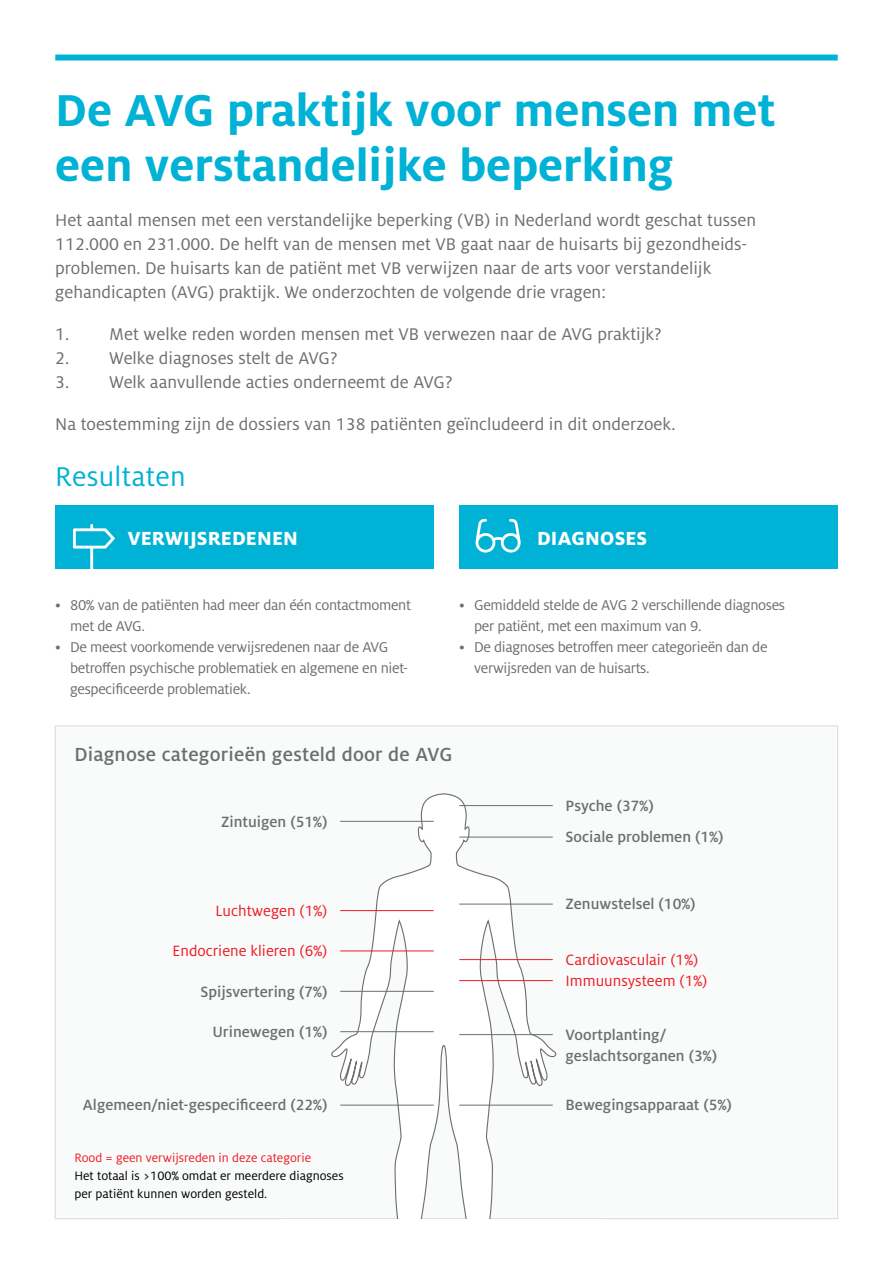
<style>
.page{position:relative;width:893px;height:1263px;background:#fff}
.page>*{position:absolute;margin:0;border:0;box-sizing:border-box;transform-origin:0 0}
.t1{font:700 49.5px/55.5px "Milo OT";color:#00b2d5}
.t2{font:30px "Milo OT";letter-spacing:.01em;color:#00b2d5}
.t3{font:500 21px "Milo Pro";letter-spacing:.01em;color:#6d6e71}
.t4{font:800 21px "Milo OT";letter-spacing:.01em;color:#fff}
.t5{font:18.75px/24px "Milo OT";color:#6d6e71}
.t6{font:500 16.5px/21px "Milo Pro";color:#6d6e71}
.t7{font:16.5px/21px "Milo OT";color:#ed1d24}
.t8{font:15.75px/21px "Milo OT";letter-spacing:-.02em;color:#6d6e71}
.t9{font:13.5px/18px "Milo OT";color:#000}
.t10{font:13.5px "Milo OT";color:#ed1d24}
</style>
<div class="page">
<div style="left:55px;top:725px;width:783px;height:494px;background:#f9fafa;border:1px solid #dcddde"></div>
<svg style="left:329px;top:793px;width:228px;height:426px"></svg>
<div style="left:55px;top:55px;width:783px;height:6px;background:#00b2d5"></div>
<div style="left:55px;top:505px;width:379px;height:63px;background:#00b2d5"></div>
<div style="left:459px;top:505px;width:379px;height:63px;background:#00b2d5"></div>
<hr style="left:340px;top:821px;width:94px;height:1px;background:#6d6e71">
<hr style="left:459px;top:837px;width:94px;height:1px;background:#6d6e71">
<hr style="left:459px;top:904px;width:94px;height:1px;background:#6d6e71">
<hr style="left:459px;top:959px;width:94px;height:1px;background:#ed1d24">
<hr style="left:459px;top:980px;width:94px;height:1px;background:#ed1d24">
<hr style="left:459px;top:1034px;width:94px;height:1px;background:#6d6e71">
<hr style="left:459px;top:1105px;width:94px;height:1px;background:#6d6e71">
<hr style="left:459px;top:805px;width:94px;height:1px;background:#6d6e71">
<hr style="left:340px;top:910px;width:94px;height:1px;background:#ed1d24">
<hr style="left:340px;top:951px;width:94px;height:1px;background:#ed1d24">
<hr style="left:340px;top:991px;width:94px;height:1px;background:#6d6e71">
<hr style="left:340px;top:1031px;width:94px;height:1px;background:#6d6e71">
<hr style="left:340px;top:1105px;width:94px;height:1px;background:#6d6e71">
<svg style="left:476px;top:519px;width:45px;height:33px"></svg>
<svg style="left:73px;top:524px;width:42px;height:45px"></svg>
<h1 class="t1" style="left:55px;top:83px;width:722px">De AVG praktijk voor mensen met een verstandelijke beperking</h1>
<p class="t5" style="left:55px;top:208px;width:702px">Het aantal mensen met een verstandelijke beperking (VB) in Nederland wordt geschat tussen 112.000 en 231.000. De helft van de mensen met VB gaat naar de huisarts bij gezondheids&shy;problemen. De huisarts kan de patiënt met VB verwijzen naar de arts voor verstandelijk gehandicapten (AVG) praktijk. We onderzochten de volgende drie vragen:</p>
<p class="t5" style="left:55px;top:322px;width:608px">1. Met welke reden worden mensen met VB verwezen naar de AVG praktijk?</p>
<p class="t5" style="left:55px;top:346px;width:284px">2. Welke diagnoses stelt de AVG?</p>
<p class="t5" style="left:55px;top:370px;width:399px">3. Welk aanvullende acties onderneemt de AVG?</p>
<p class="t5" style="left:55px;top:412px;width:622px">Na toestemming zijn de dossiers van 138 patiënten geïncludeerd in dit onderzoek.</p>
<h2 class="t2" style="left:55px;top:460px;width:132px">Resultaten</h2>
<p class="t4" style="left:128px;top:527px;width:172px">VERWIJSREDENEN</p>
<p class="t4" style="left:537px;top:526px;width:112px">DIAGNOSES</p>
<p class="t8" style="left:70px;top:595px;width:342px;text-indent:-15px">• 80% van de patiënten had meer dan één contactmoment met de AVG.</p>
<p class="t8" style="left:70px;top:637px;width:339px;text-indent:-15px">• De meest voorkomende verwijsredenen naar de AVG betroffen psychische problematiek en algemene en niet&shy;gespecificeerde problematiek.</p>
<p class="t8" style="left:474px;top:595px;width:312px;text-indent:-15px">• Gemiddeld stelde de AVG 2 verschillende diagnoses per patiënt, met een maximum van 9.</p>
<p class="t8" style="left:474px;top:637px;width:295px;text-indent:-15px">• De diagnoses betroffen meer categorieën dan de verwijsreden van de huisarts.</p>
<p class="t3" style="left:74px;top:743px;width:380px">Diagnose categorieën gesteld door de AVG</p>
<p class="t6" style="left:221px;top:811px;width:108px">Zintuigen (51%)</p>
<p class="t6" style="left:566px;top:795px;width:90px">Psyche (37%)</p>
<p class="t6" style="left:566px;top:827px;width:159px">Sociale problemen (1%)</p>
<p class="t7" style="left:215px;top:900px;width:113px">Luchtwegen (1%)</p>
<p class="t7" style="left:173px;top:941px;width:156px">Endocriene klieren (6%)</p>
<p class="t6" style="left:200px;top:981px;width:129px">Spijsvertering (7%)</p>
<p class="t6" style="left:212px;top:1021px;width:117px">Urinewegen (1%)</p>
<p class="t6" style="left:83px;top:1095px;width:246px">Algemeen/niet-gespecificeerd (22%)</p>
<p class="t10" style="left:74px;top:1150px;width:238px">Rood = geen verwijsreden in deze categorie</p>
<p class="t9" style="left:74px;top:1167px;width:271px">Het totaal is &gt;100% omdat er meerdere diagnoses per patiënt kunnen worden gesteld.</p>
<p class="t6" style="left:566px;top:894px;width:131px">Zenuwstelsel (10%)</p>
<p class="t7" style="left:566px;top:949px;width:143px">Cardiovasculair (1%)<br>Immuunsysteem (1%)</p>
<p class="t6" style="left:566px;top:1024px;width:153px">Voortplanting/ geslachtsorganen (3%)</p>
<p class="t6" style="left:566px;top:1095px;width:168px">Bewegingsapparaat (5%)</p>
</div>
